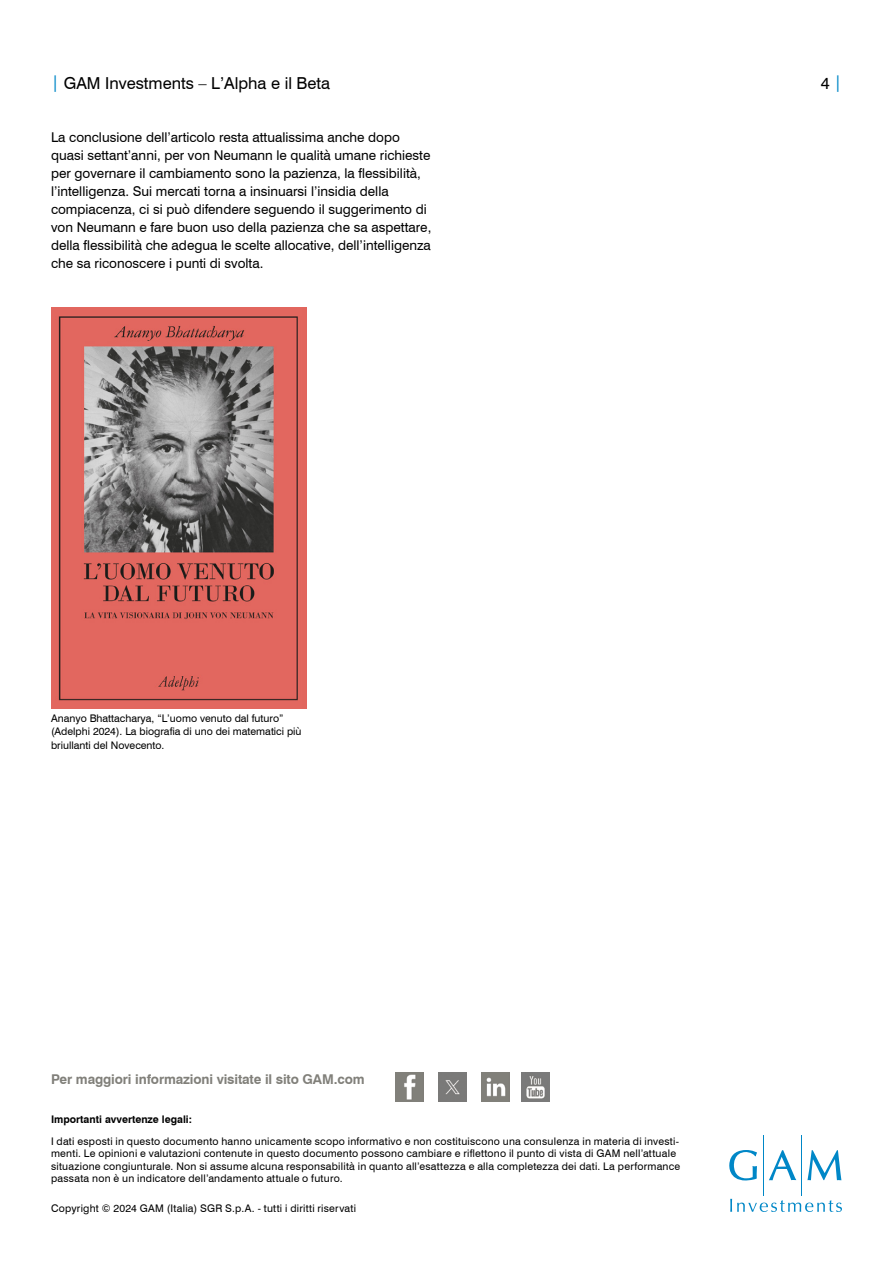
<style>
.page{position:relative;width:893px;height:1263px;background:#fff}
.page>*{position:absolute;margin:0;border:0;box-sizing:border-box;transform-origin:0 0}
.t1{font:16.5px "Swiss 721 BT";color:#000}
.BODY_text{font:13.5px/18px "Swiss 721 BT";color:#000}
.t2{font:700 13.5px "Swiss 721 BT";letter-spacing:-.01em;color:#81807a}
.DISCLAIMER{font:10.5px/12.6px "Swiss 721 BT";letter-spacing:.02em;color:#000}
.DISCLAIMER-2{font:10.5px/13.5px "Swiss 721 BT";color:#000}
.t3{font:700 10.5px "Swiss 721 BT";color:#000}
.s1{color:#0087c7}
</style>
<div class="page">
<hr style="left:763px;top:1135px;width:1px;height:60px;background:#0087c7">
<hr style="left:801px;top:1135px;width:1px;height:60px;background:#0087c7">
<svg style="left:729px;top:1150px;width:28px;height:30px"></svg>
<svg style="left:769px;top:1150px;width:27px;height:30px"></svg>
<svg style="left:807px;top:1150px;width:34px;height:30px"></svg>
<svg style="left:730px;top:1199px;width:112px;height:13px"></svg>
<img style="left:51px;top:308px;width:255px;height:400px">
<img style="left:438px;top:1073px;width:29px;height:28px">
<img style="left:395px;top:1073px;width:29px;height:28px">
<img style="left:481px;top:1073px;width:28px;height:28px">
<img style="left:521px;top:1073px;width:28px;height:28px">
<h1 class="t1" style="left:51px;top:73px;width:281px"><span class="s1">|</span> GAM Investments – L’Alpha e il Beta</h1>
<h1 class="t1" style="left:821px;top:73px;width:22px">4 <span class="s1">|</span></h1>
<p class="BODY_text" style="left:51px;top:128px;width:382px">La conclusione dell’articolo resta attualissima anche dopo quasi settant’anni, per von Neumann le qualità umane richieste per governare il cambiamento sono la pazienza, la flessibilità, l’intelligenza. Sui mercati torna a insinuarsi l’insidia della compiacenza, ci si può difendere seguendo il suggerimento di von Neumann e fare buon uso della pazienza che sa aspettare, della flessibilità che adegua le scelte allocative, dell’intelligenza che sa riconoscere i punti di svolta.</p>
<p class="DISCLAIMER-2" style="left:51px;top:711px;width:252px">Ananyo Bhattacharya, “L’uomo venuto dal futuro” (Adelphi 2024). La biografia di uno dei matematici più briullanti del Novecento.</p>
<p class="t2" style="left:51px;top:1071px;width:315px">Per maggiori informazioni visitate il sito GAM.com</p>
<p class="t3" style="left:51px;top:1113px;width:143px">Importanti avvertenze legali:</p>
<p class="DISCLAIMER" style="left:51px;top:1134px;width:631px">I dati esposti in questo documento hanno unicamente scopo informativo e non costituiscono una consulenza in materia di investi&shy;menti. Le opinioni e valutazioni contenute in questo documento possono cambiare e riflettono il punto di vista di GAM nell’attuale situazione congiunturale. Non si assume alcuna responsabilità in quanto all’esattezza e alla completezza dei dati. La performance passata non è un indicatore dell’andamento attuale o futuro.</p>
<p class="DISCLAIMER" style="left:51px;top:1202px;width:306px">Copyright © 2024 GAM (Italia) SGR S.p.A. - tutti i diritti riservati</p>
</div>
